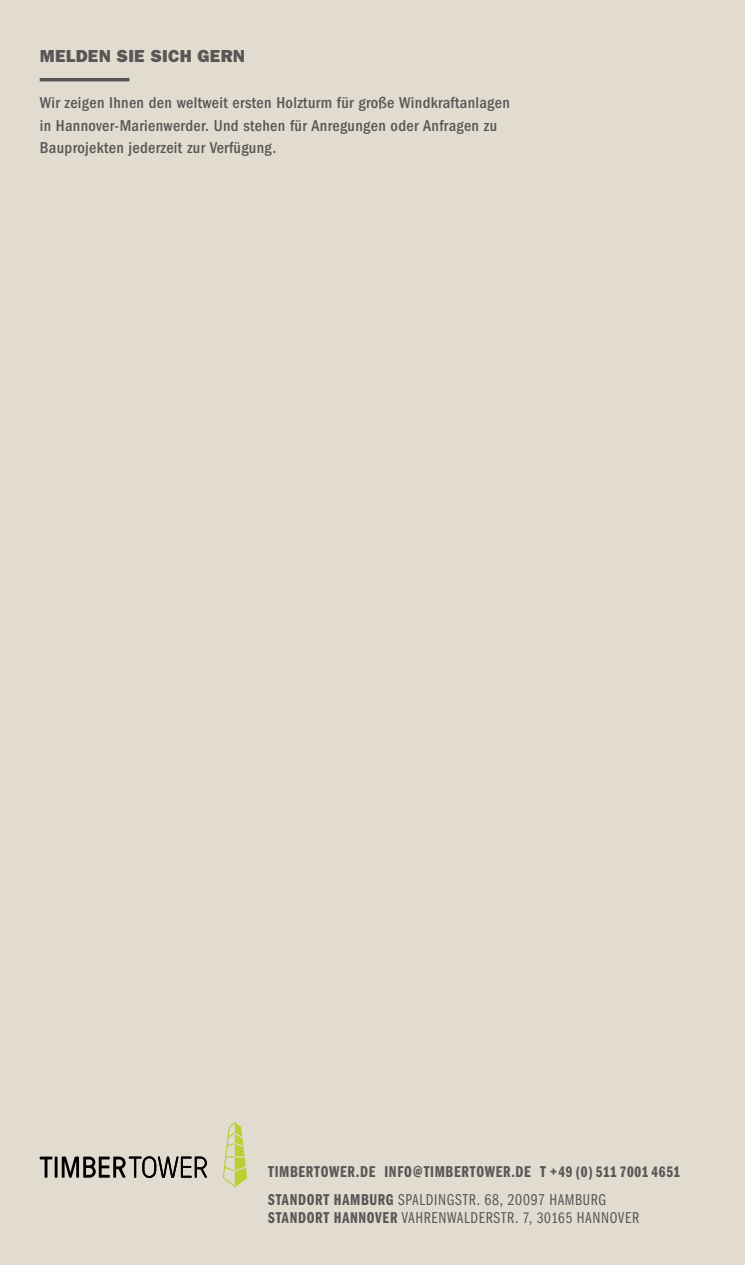
<style>
.page{position:relative;width:745px;height:1265px;background:#fff}
.page>*{position:absolute;margin:0;border:0;box-sizing:border-box;transform-origin:0 0}
.t1{font:800 17.5px "Franklin Gothic";letter-spacing:.02em;color:#575756}
.t2{font:500 condensed 16.28px/22.8px "Franklin Gothic";letter-spacing:.02em;color:#575756}
.t3{font:16.28px/17.5px "Franklin Gothic Book Cmpr";letter-spacing:.05em;color:#575756}
.t4{font:16.28px/28px "Franklin Gothic Demi Cmpr";letter-spacing:.045em;color:#575756}
.s1{font-size:15.75px}
.s2{font-family:"Franklin Gothic Demi Cmpr"}
</style>
<div class="page">
<div style="left:0;top:0;width:744px;height:1265px;background:#e2dbd0"></div>
<hr style="left:40px;top:78px;width:89px;height:3px;background:#575756">
<svg style="left:40px;top:1156px;width:167px;height:22px"></svg>
<svg style="left:222px;top:1122px;width:25px;height:65px"></svg>
<p class="t1" style="left:40px;top:46px;width:207px">MELDEN SIE SICH GERN</p>
<p class="t2" style="left:40px;top:91px;width:471px">Wir zeigen Ihnen den weltweit ersten Holzturm für große Windkraftanlagen in Hannover-Marienwerder. Und stehen für Anregungen oder Anfragen zu<br>Bauprojekten jederzeit zur Verfügung.</p>
<p class="t4" style="left:268px;top:1158px;width:413px">TIMBERTOWER.DE INFO@TIMBERTOWER.DE T +<span class="s1">49 (0) 511 7001 4651<br></span>STANDORT HAMBURG</p>
<p class="t3" style="left:268px;top:1191px;width:372px;text-indent:130px">SPALDINGSTR. 68, 20097 HAMBURG<br><span class="s2">STANDORT HANNOVER</span> VAHRENWALDERSTR. <span class="s1">7</span>, <span class="s1">30165</span> HANNOVER</p>
</div>
